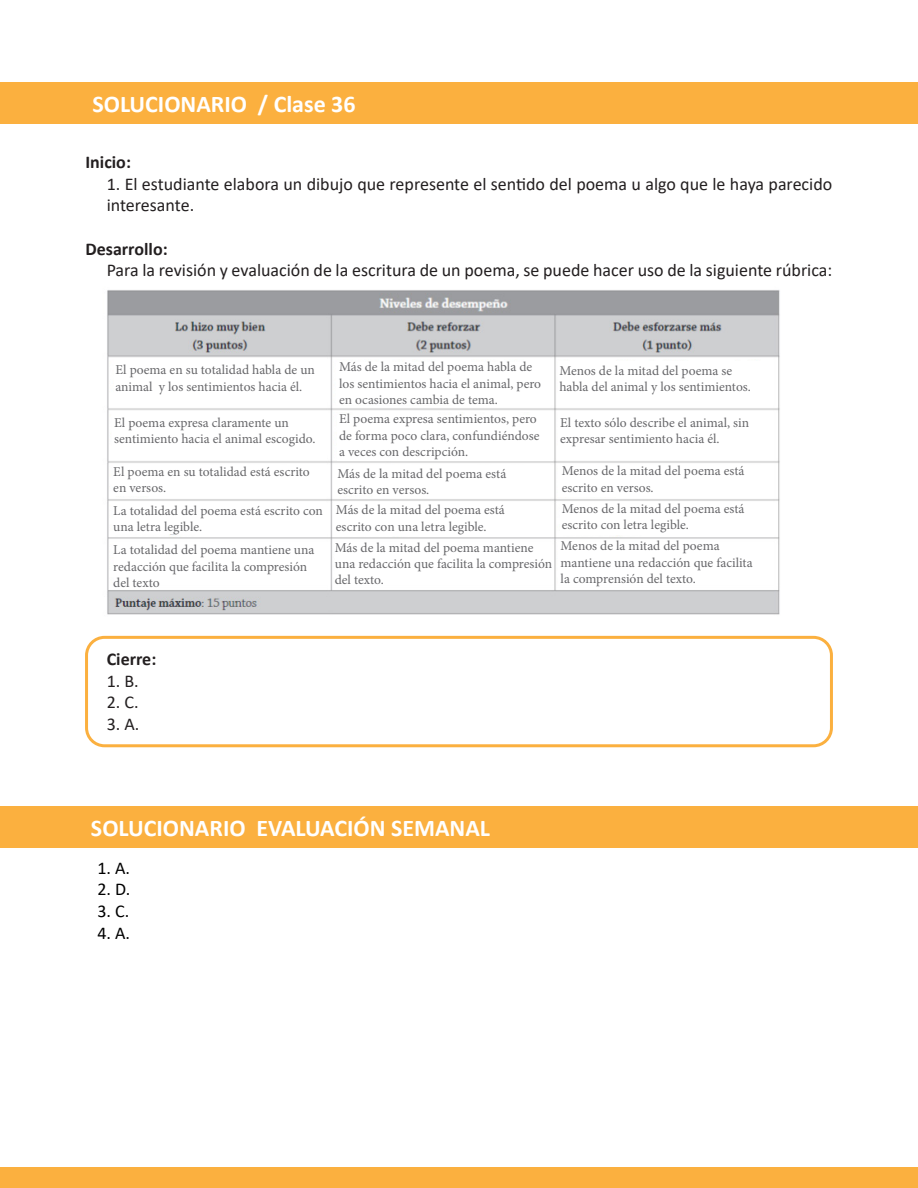
<style>
.page{position:relative;width:918px;height:1188px;background:#fff}
.page>*{position:absolute;margin:0;border:0;box-sizing:border-box;transform-origin:0 0}
.t1{font:700 24px "Calibri";color:#fff}
.t2{font:18px/21.6px "Calibri";color:#231f20}
.t3{font:700 18px "Calibri";color:#231f20}
.t4{font:18px "Calibri";color:#000}
.t5{font:13.5px/16.2px "Minion Pro";color:#67676a}
</style>
<div class="page">
<hr style="left:0;top:83px;width:1px;height:41px;background:#fbb03f">
<div style="left:1px;top:83px;width:917px;height:41px;background:#fbb03f"></div>
<div style="left:0;top:1167px;width:918px;height:21px;background:#fbb03f"></div>
<div style="left:85px;top:636px;width:748px;height:111px;border:3px solid #fbb03f;border-radius:18px"></div>
<div style="left:0;top:807px;width:918px;height:41px;background:#fbb03f"></div>
<img style="left:107px;top:290px;width:673px;height:325px">
<div style="left:114px;top:359px;width:216px;height:43px;background:#fff"></div>
<div style="left:336px;top:362px;width:216px;height:43px;background:#fff"></div>
<div style="left:558px;top:361px;width:216px;height:43px;background:#fff"></div>
<div style="left:558px;top:412px;width:216px;height:43px;background:#fff"></div>
<div style="left:337px;top:415px;width:216px;height:45px;background:#fff"></div>
<div style="left:112px;top:412px;width:216px;height:43px;background:#fff"></div>
<div style="left:113px;top:465px;width:216px;height:30px;background:#fff"></div>
<div style="left:113px;top:503px;width:216px;height:31px;background:#fff"></div>
<div style="left:114px;top:542px;width:216px;height:43px;background:#fff"></div>
<div style="left:336px;top:542px;width:216px;height:43px;background:#fff"></div>
<div style="left:558px;top:542px;width:216px;height:43px;background:#fff"></div>
<div style="left:560px;top:503px;width:216px;height:32px;background:#fff"></div>
<div style="left:558px;top:466px;width:216px;height:31px;background:#fff"></div>
<div style="left:334px;top:504px;width:216px;height:32px;background:#fff"></div>
<div style="left:334px;top:466px;width:216px;height:29px;background:#fff"></div>
<p class="t1" style="left:92px;top:87px;width:265px">SOLUCIONARIO / Clase 36</p>
<p class="t3" style="left:85px;top:150px;width:47px">Inicio:</p>
<p class="t2" style="left:107px;top:173px;width:727px">1. El estudiante elabora un dibujo que represente el sentido del poema u algo que le haya parecido interesante.</p>
<p class="t3" style="left:85px;top:236px;width:84px">Desarrollo:</p>
<p class="t2" style="left:107px;top:259px;width:727px">Para la revisión y evaluación de la escritura de un poema, se puede hacer uso de la siguiente rúbrica:</p>
<p class="t5" style="left:115px;top:362px;width:201px">El poema en su totalidad habla de un</p>
<p class="t5" style="left:115px;top:378px;width:188px">animal y los sentimientos hacia él.</p>
<p class="t5" style="left:114px;top:414px;width:176px">El poema expresa claramente un</p>
<p class="t5" style="left:114px;top:430px;width:203px">sentimiento hacia el animal escogido.</p>
<p class="t5" style="left:113px;top:464px;width:198px">El poema en su totalidad está escrito</p>
<p class="t5" style="left:113px;top:480px;width:54px">en versos.</p>
<p class="t5" style="left:113px;top:503px;width:211px">La totalidad del poema está escrito con una letra legible.</p>
<p class="t5" style="left:113px;top:542px;width:203px">La totalidad del poema mantiene una redacción que facilita la compresión del texto</p>
<p class="t5" style="left:339px;top:359px;width:204px">Más de la mitad del poema habla de los sentimientos hacia el animal, pero en ocasiones cambia de tema.</p>
<p class="t5" style="left:339px;top:411px;width:202px">El poema expresa sentimientos, pero de forma poco clara, confundiéndose</p>
<p class="t5" style="left:339px;top:443px;width:131px">a veces con descripción.</p>
<p class="t5" style="left:559px;top:362px;width:174px">Menos de la mitad del poema se</p>
<p class="t5" style="left:559px;top:378px;width:193px">habla del animal y los sentimientos.</p>
<p class="t5" style="left:560px;top:414px;width:191px">El texto sólo describe el animal, sin</p>
<p class="t5" style="left:560px;top:431px;width:161px">expresar sentimiento hacia él.</p>
<p class="t5" style="left:337px;top:465px;width:170px">Más de la mitad del poema está escrito en versos.</p>
<p class="t5" style="left:336px;top:502px;width:170px">Más de la mitad del poema está escrito con una letra legible.</p>
<p class="t5" style="left:335px;top:540px;width:219px">Más de la mitad del poema mantiene una redacción que facilita la compresión del texto.</p>
<p class="t5" style="left:562px;top:463px;width:184px">Menos de la mitad del poema está escrito en versos.</p>
<p class="t5" style="left:562px;top:500px;width:184px">Menos de la mitad del poema está escrito con letra legible.</p>
<p class="t5" style="left:561px;top:538px;width:194px">Menos de la mitad del poema mantiene una redacción que facilita la comprensión del texto.</p>
<p class="t3" style="left:107px;top:646px;width:51px">Cierre:</p>
<p class="t2" style="left:107px;top:669px;width:34px">1. B.</p>
<p class="t2" style="left:107px;top:691px;width:33px">2. C.</p>
<p class="t2" style="left:107px;top:713px;width:34px">3. A.</p>
<p class="t1" style="left:91px;top:811px;width:401px">SOLUCIONARIO EVALUACIÓN SEMANAL</p>
<p class="t4" style="left:97px;top:855px;width:34px">1. A.</p>
<p class="t4" style="left:97px;top:877px;width:34px">2. D.</p>
<p class="t4" style="left:97px;top:899px;width:33px">3. C.</p>
<p class="t4" style="left:97px;top:920px;width:34px">4. A.</p>
</div>
